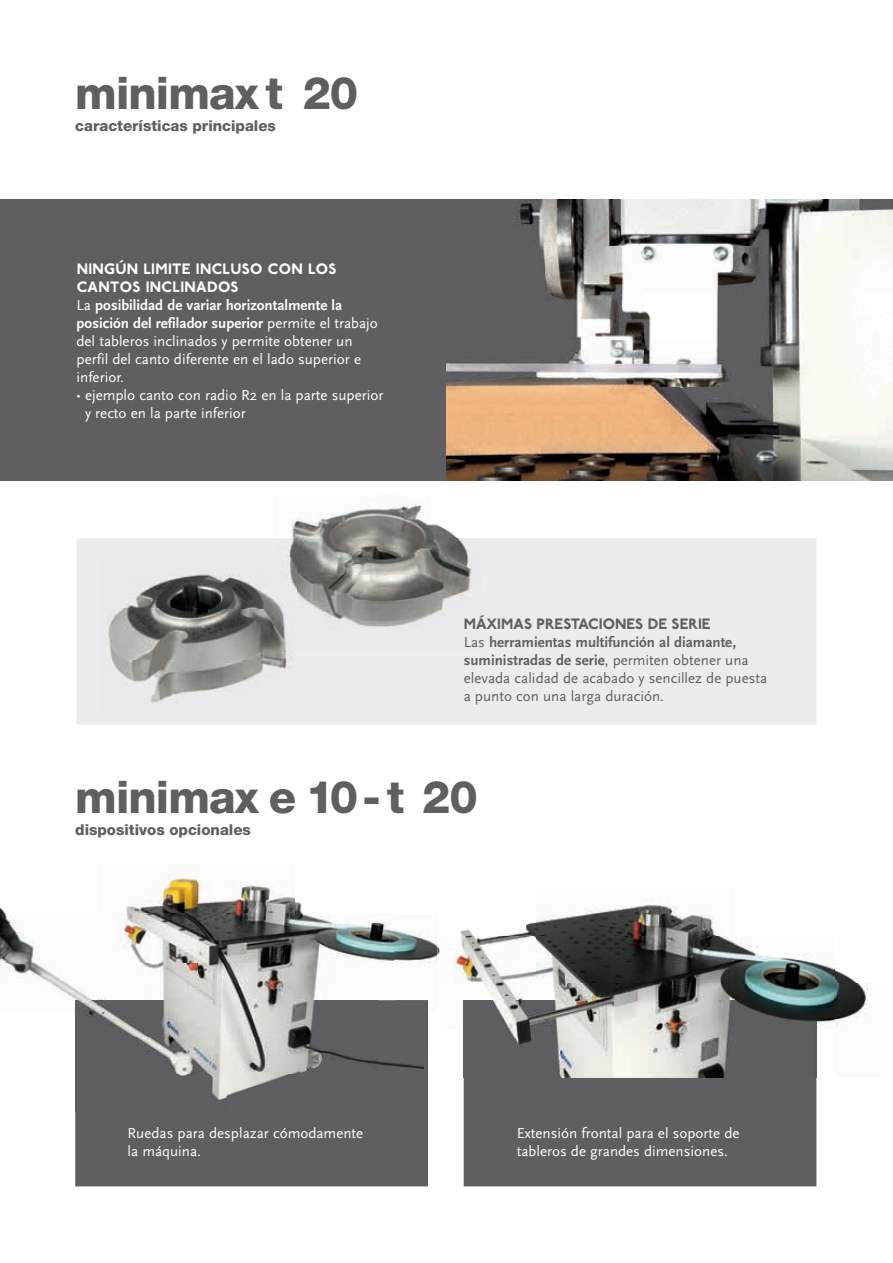
<style>
.page{position:relative;width:893px;height:1263px;background:#fff}
.page>*{position:absolute;margin:0;border:0;box-sizing:border-box;transform-origin:0 0}
.t1{font:800 45px "Helvetica Neue";letter-spacing:-.02em;color:#5f5f62}
.t2{font:15px/18px "Scala Sans";color:#fff}
.t3{font:15px/18px "Scala Sans";color:#5f5f62}
.t4{font:800 15px "Helvetica Neue";color:#5f5f62}
.t5{font:800 15px/18px "P22 Underground";letter-spacing:.02em;color:#fff}
.t6{font:800 15px "P22 Underground";color:#5f5f62}
.s1{font-weight:700}
.s2{font-size:12px}
</style>
<div class="page">
<div style="left:0;top:200px;width:893px;height:281px;background:#5f5f62"></div>
<img style="left:446px;top:200px;width:447px;height:281px">
<div style="left:77px;top:538px;width:739px;height:187px;background:#ececee"></div>
<img style="left:291px;top:503px;width:167px;height:35px">
<img style="left:275px;top:538px;width:154px;height:37px">
<img style="left:429px;top:538px;width:52px;height:111px">
<img style="left:296px;top:575px;width:133px;height:74px">
<img style="left:100px;top:558px;width:175px;height:51px">
<img style="left:100px;top:609px;width:196px;height:103px">
<img style="left:275px;top:558px;width:21px;height:91px">
<div style="left:75px;top:1111px;width:353px;height:75px;background:#5f5f62"></div>
<div style="left:464px;top:1077px;width:352px;height:109px;background:#5f5f62"></div>
<img style="left:0;top:867px;width:394px;height:96px">
<img style="left:394px;top:930px;width:43px;height:35px">
<img style="left:6px;top:963px;width:87px;height:37px">
<img style="left:98px;top:963px;width:297px;height:37px">
<img style="left:75px;top:1000px;width:353px;height:111px">
<img style="left:454px;top:899px;width:380px;height:84px">
<img style="left:834px;top:963px;width:34px;height:64px">
<img style="left:463px;top:983px;width:61px;height:47px">
<img style="left:553px;top:983px;width:182px;height:17px">
<img style="left:735px;top:983px;width:99px;height:47px">
<img style="left:463px;top:1030px;width:1px;height:47px">
<img style="left:816px;top:1030px;width:1px;height:47px">
<img style="left:464px;top:1000px;width:352px;height:77px">
<img style="left:437px;top:946px;width:3px;height:10px">
<h1 class="t1" style="left:75px;top:66px;width:284px">minimax t 20</h1>
<p class="t4" style="left:75px;top:117px;width:202px">características principales</p>
<p class="t5" style="left:77px;top:260px;width:261px">NINGÚN LIMITE INCLUSO CON LOS<br>CANTOS INCLINADOS</p>
<p class="t2" style="left:77px;top:296px;width:303px">La <span class="s1">posibilidad de variar horizontalmente la posición del refilador superior</span> permite el trabajo del tableros inclinados y permite obtener un perfil del canto diferente en el lado superior e inferior.</p>
<p class="t2" style="left:85px;top:386px;width:300px;text-indent:-8px"><span class="s2">•</span> ejemplo canto con radio R2 en la parte superior y recto en la parte inferior</p>
<p class="t6" style="left:464px;top:615px;width:248px">MÁXIMAS PRESTACIONES DE SERIE</p>
<p class="t3" style="left:464px;top:633px;width:305px">Las <span class="s1">herramientas multifunción al diamante, suministradas de serie</span>, permiten obtener una elevada calidad de acabado y sencillez de puesta a punto con una larga duración.</p>
<h1 class="t1" style="left:75px;top:770px;width:404px">minimax e 10 - t 20</h1>
<p class="t4" style="left:75px;top:821px;width:177px">dispositivos opcionales</p>
<p class="t2" style="left:128px;top:1124px;width:237px">Ruedas para desplazar cómodamente la máquina.</p>
<p class="t2" style="left:517px;top:1124px;width:224px">Extensión frontal para el soporte de tableros de grandes dimensiones.</p>
</div>
